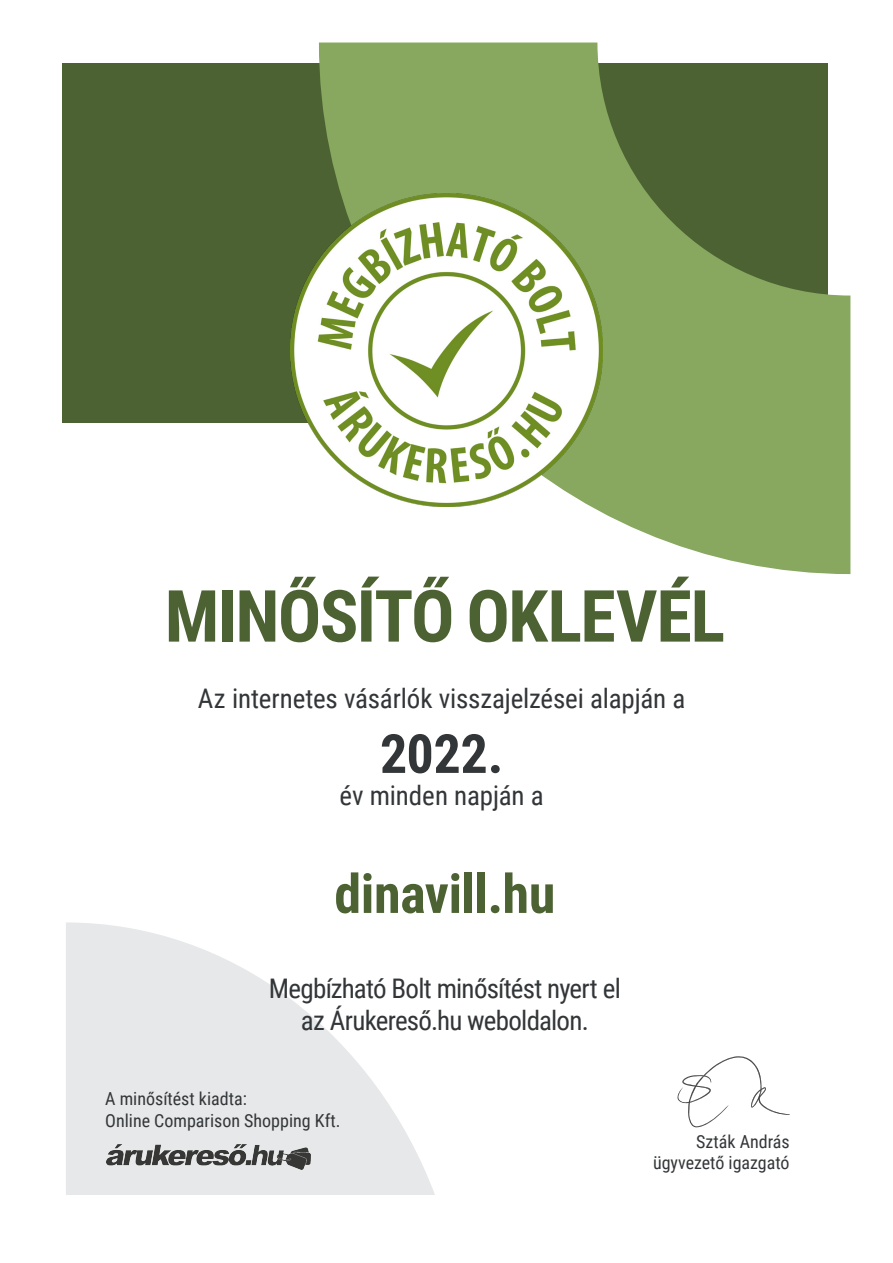
<style>
.page{position:relative;width:893px;height:1263px;background:#fff}
.page>*{position:absolute;margin:0;border:0;box-sizing:border-box;transform-origin:0 0}
.t1{font:700 72px "Roboto Condensed";letter-spacing:-.025em;color:#4c6232}
.t2{font:700 54px "Roboto Condensed";letter-spacing:-.01em;color:#4c6232}
.t3{font:700 54px "Roboto Condensed";color:#333638}
.t4{font:27px/32.4px "Roboto Condensed";letter-spacing:-.015em;color:#333638;text-align:center}
.t5{font:18px/21.6px "Roboto Condensed";color:#333638}
</style>
<div class="page">
<svg style="left:66px;top:922px;width:369px;height:273px;fill:#e7e8e9"></svg>
<div style="left:62px;top:64px;width:766px;height:359px;background:#4c6232"></div>
<svg style="left:319px;top:43px;width:531px;height:531px;fill:#87a85e"></svg>
<img style="left:290px;top:193px;width:313px;height:313px">
<img style="left:106px;top:1144px;width:204px;height:26px">
<svg style="left:677px;top:1056px;width:113px;height:72px"></svg>
<h1 class="t1" style="left:165px;top:566px;width:562px">MINŐSÍTŐ OKLEVÉL</h1>
<p class="t4" style="left:198px;top:681px;width:489px">Az internetes vásárlók visszajelzései alapján a</p>
<h2 class="t3" style="left:380px;top:716px;width:125px">2022.</h2>
<p class="t4" style="left:340px;top:778px;width:206px">év minden napján a</p>
<h2 class="t2" style="left:334px;top:856px;width:223px">dinavill.hu</h2>
<p class="t4" style="left:269px;top:971px;width:354px">Megbízható Bolt minősítést nyert el az Árukereső.hu weboldalon.</p>
<p class="t5" style="left:105px;top:1087px;width:237px">A minősítést kiadta:<br>Online Comparison Shopping Kft.</p>
<p class="t5" style="left:653px;top:1130px;width:138px;text-align:right">Szták András ügyvezető igazgató</p>
</div>
